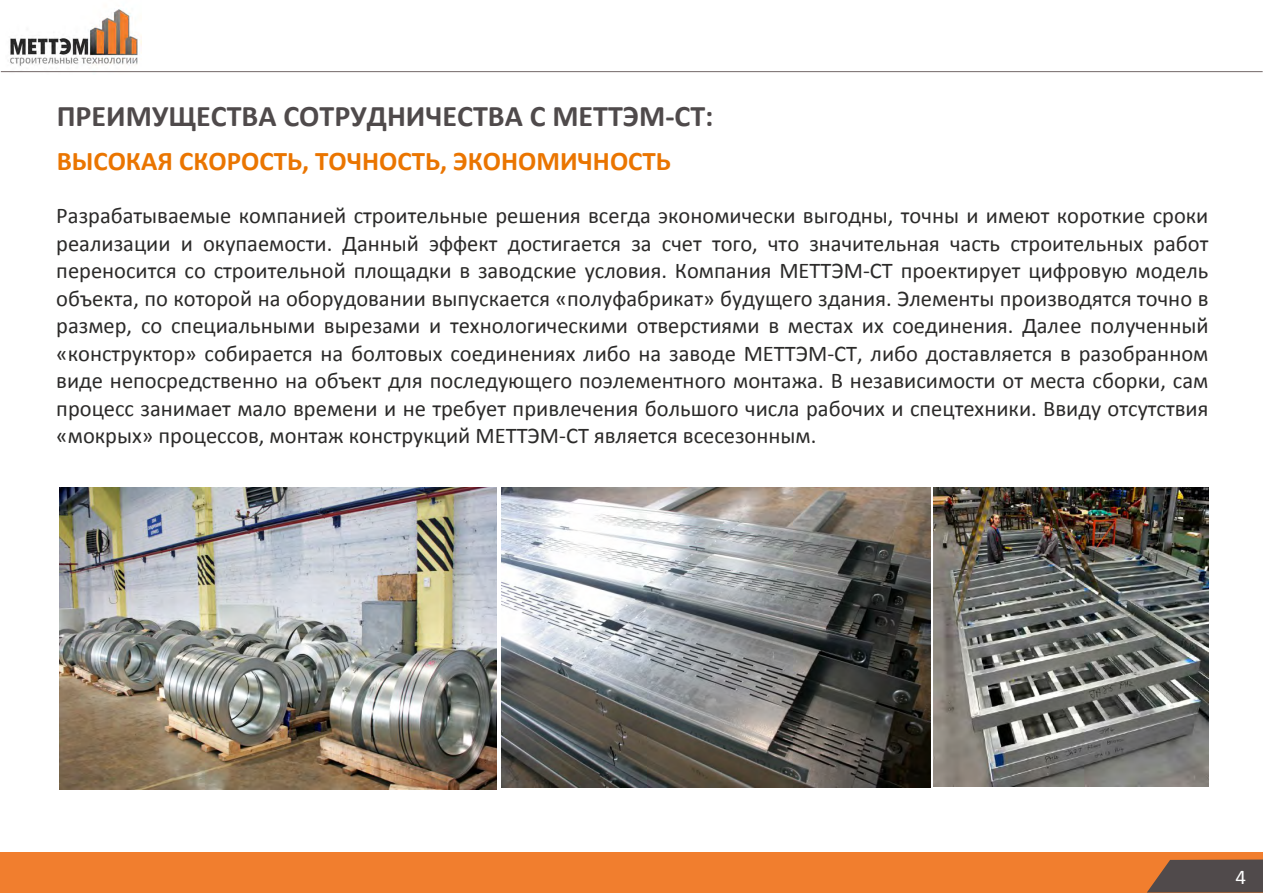
<style>
.page{position:relative;width:1263px;height:893px;background:#fff}
.page>*{position:absolute;margin:0;border:0;box-sizing:border-box;transform-origin:0 0}
.t1{font:700 30px "Calibri";color:#4f4a4b}
.t2{font:700 27px "Calibri";color:#ea7500}
.t3{font:22.5px/27.5px "Calibri";color:#2b2a29;text-align:justify}
.t4{font:21px "Calibri";color:#fefefe}
</style>
<div class="page">
<img style="left:6px;top:8px;width:135px;height:65px">
<div style="left:0;top:853px;width:1263px;height:39px;background:#f17e2e"></div>
<svg style="left:1147px;top:859px;width:116px;height:33px;background:#635047"></svg>
<hr style="left:1px;top:71px;width:1262px;height:1px;background:#726868">
<img style="left:501px;top:488px;width:429px;height:299px">
<img style="left:59px;top:488px;width:438px;height:301px">
<img style="left:934px;top:487px;width:274px;height:300px">
<h1 class="t1" style="left:57px;top:96px;width:658px">ПРЕИМУЩЕСТВА СОТРУДНИЧЕСТВА С МЕТТЭМ-СТ:</h1>
<p class="t2" style="left:57px;top:143px;width:616px">ВЫСОКАЯ СКОРОСТЬ, ТОЧНОСТЬ, ЭКОНОМИЧНОСТЬ</p>
<p class="t3" style="left:56px;top:202px;width:1154px">Разрабатываемые компанией строительные решения всегда экономически выгодны, точны и имеют короткие сроки реализации и окупаемости. Данный эффект достигается за счет того, что значительная часть строительных работ переносится со строительной площадки в заводские условия. Компания МЕТТЭМ-СТ проектирует цифровую модель объекта, по которой на оборудовании выпускается «полуфабрикат» будущего здания. Элементы производятся точно в размер, со специальными вырезами и технологическими отверстиями в местах их соединения. Далее полученный «конструктор» собирается на болтовых соединениях либо на заводе МЕТТЭМ-СТ, либо доставляется в разобранном виде непосредственно на объект для последующего поэлементного монтажа. В независимости от места сборки, сам процесс занимает мало времени и не требует привлечения большого числа рабочих и спецтехники. Ввиду отсутствия «мокрых» процессов, монтаж конструкций МЕТТЭМ-СТ является всесезонным.</p>
<p class="t4" style="left:1235px;top:864px;width:12px">4</p>
</div>
